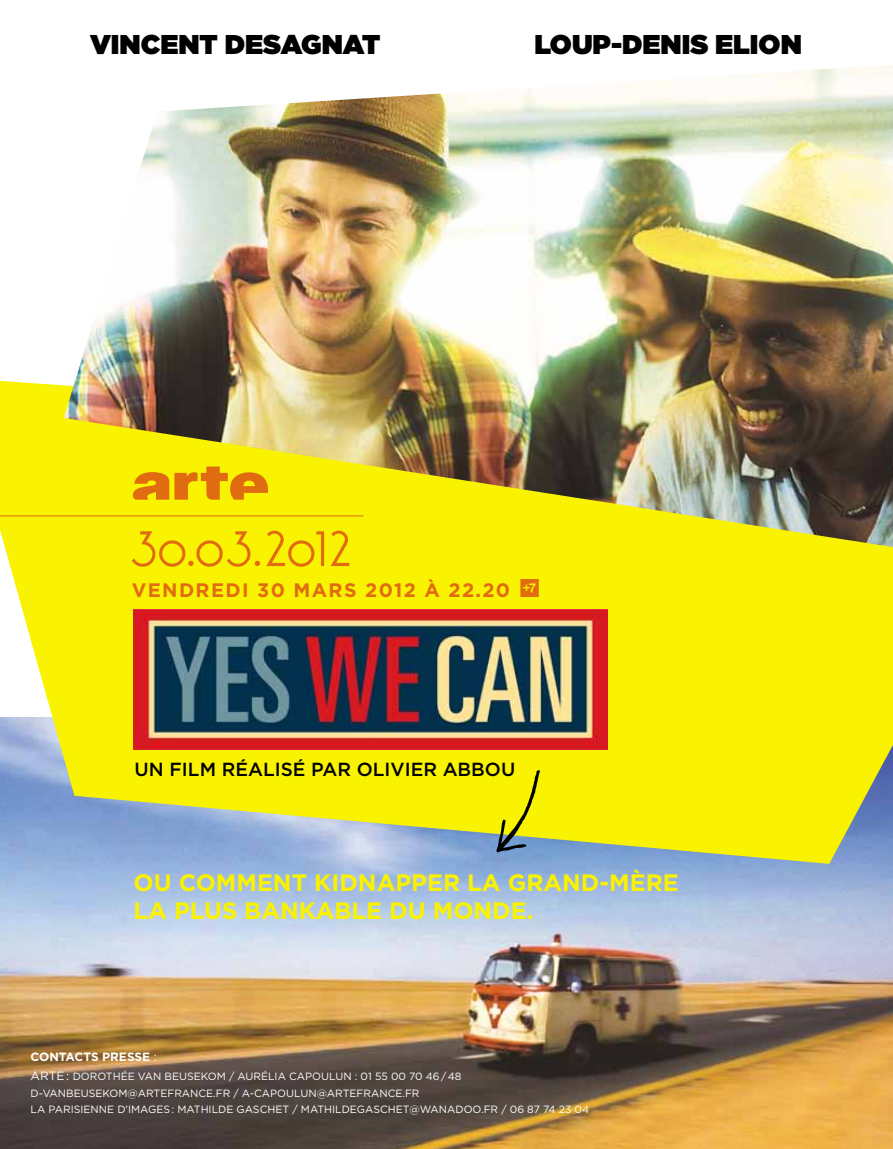
<style>
.page{position:relative;width:893px;height:1149px;background:#fff}
.page>*{position:absolute;margin:0;border:0;box-sizing:border-box;transform-origin:0 0}
.t1{font:900 27.15px "Gotham";color:#000}
.t2{font:700 23.7px/28.5px "Gotham";color:#f9f200}
.t3{font:700 19.5px "Gotham";letter-spacing:.07em;color:#e16b11}
.t4{font:500 18.9px "Gotham";color:#000}
.t5{font:700 12px "Gotham";color:#fff}
.t6{font:10.5px/16.5px "Gotham";color:#fff}
.s1{font-family:"Arte";font-weight:400;font-size:22.5px}
.s2{font-weight:400}
.s3{font-size:12px}
</style>
<div class="page">
<img style="left:0;top:863px;width:893px;height:285px">
<svg style="left:0;top:381px;width:893px;height:482px;background:#e6e42b"></svg>
<img style="left:134px;top:609px;width:473px;height:140px">
<hr style="left:0;top:515px;width:364px;height:1px;background:#e16b11">
<svg style="left:495px;top:769px;width:45px;height:83px;background:#c5c61d"></svg>
<svg style="left:132px;top:547px;width:217px;height:19px;background:#f3d104"></svg>
<img style="left:64px;top:65px;width:829px;height:482px">
<h1 class="t1" style="left:90px;top:25px;width:292px">VINCENT DESAGNAT</h1>
<h1 class="t1" style="left:534px;top:25px;width:269px">LOUP-DENIS ELION</h1>
<h3 class="t3" style="left:132px;top:576px;width:410px">VENDREDI 30 MARS 2012 À 22.20 <span class="s1">7</span></h3>
<h3 class="t4" style="left:135px;top:756px;width:366px">UN FILM RÉALISÉ PAR OLIVIER ABBOU</h3>
<h2 class="t2" style="left:134px;top:867px;width:547px">OU COMMENT KIDNAPPER LA GRAND-MÈRE<br>LA PLUS BANKABLE DU MONDE.</h2>
<p class="t5" style="left:31px;top:1048px;width:128px">CO NTACTS PRESSE <span class="s2">:</span></p>
<p class="t6" style="left:31px;top:1067px;width:432px"><span class="s3">ARTE :</span> DOROTHÉE VAN BEUSEKOM / AURÉLIA CAPOULUN : 01 55 00 70 46 / 48<br>D-VANBEUSEKOM@ARTE</p>
<p class="t6" style="left:167px;top:1084px;width:168px">FRANCE.FR / A-CAPOULUN@ARTE</p>
<p class="t6" style="left:31px;top:1084px;width:560px;text-indent:326px">FRANCE.FR<br>LA PARISI ENN E D’IMAGES : MATHILDE GASCHET / MATHILDEGASCHET@WANADOO.FR / 06 87 74 23 04</p>
</div>
